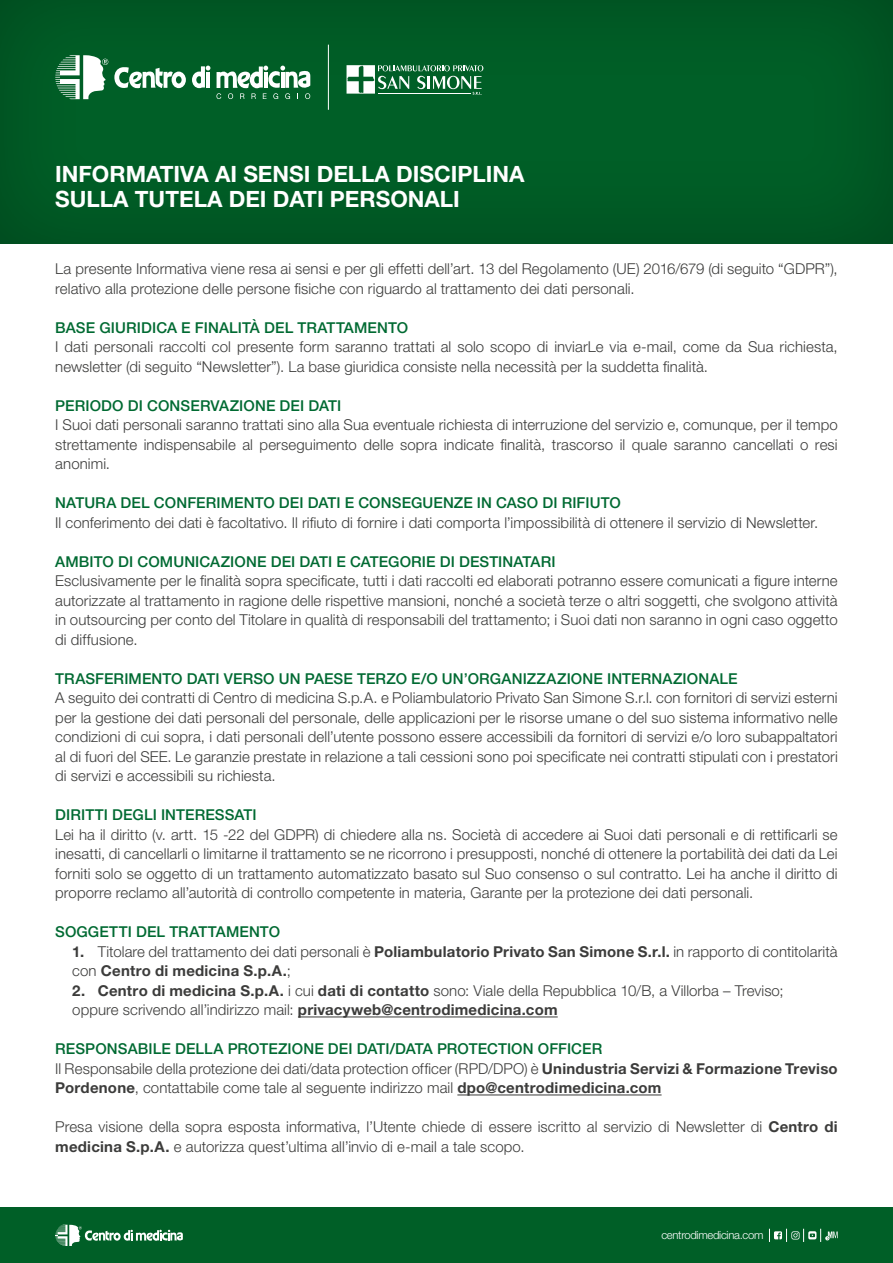
<style>
.page{position:relative;width:893px;height:1263px;background:#fff}
.page>*{position:absolute;margin:0;border:0;box-sizing:border-box;transform-origin:0 0}
.t1{font:700 22.5px/25.5px "Helvetica Neue LT Std";color:#fff}
.t2{font:300 15px/19.5px "Helvetica Neue LT Std";letter-spacing:.005em;color:#3c3c3b}
.t3{font:500 15px "Helvetica Neue LT Std";letter-spacing:.005em;color:#006a32}
.t4{font:300 11.25px "Helvetica Neue LT Std";letter-spacing:-.025em;color:#fff}
.s1{font-weight:700}
.s2{font-weight:500;color:#006a32}
</style>
<div class="page">
<div style="left:0;top:0;width:893px;height:245px;background:#005c25"></div>
<hr style="left:298px;top:1016px;width:260px;height:1px;background:#3c3c3b">
<hr style="left:457px;top:1094px;width:205px;height:1px;background:#3c3c3b">
<svg style="left:192px;top:66px;width:18px;height:22px"></svg>
<svg style="left:114px;top:67px;width:72px;height:22px"></svg>
<svg style="left:55px;top:55px;width:53px;height:44px"></svg>
<svg style="left:216px;top:66px;width:94px;height:33px"></svg>
<hr style="left:328px;top:45px;width:1px;height:65px;background:#fff">
<svg style="left:347px;top:65px;width:136px;height:30px"></svg>
<div style="left:0;top:1208px;width:893px;height:55px;background:#005f27"></div>
<svg style="left:55px;top:1225px;width:128px;height:21px"></svg>
<svg style="left:769px;top:1229px;width:69px;height:13px"></svg>
<h1 class="t1" style="left:55px;top:161px;width:471px">INFORMATIVA AI SENSI DELLA DISCIPLINA<br>SULLA TUTELA DEI DATI PERSONALI</h1>
<p class="t2" style="left:55px;top:259px;width:784px">La presente Informativa viene resa ai sensi e per gli effetti dell’art. 13 del Regolamento (UE) 2016/679 (di seguito “GDPR”), relativo alla protezione delle persone fisiche con riguardo al trattamento dei dati personali.</p>
<p class="t3" style="left:55px;top:319px;width:354px">BASE GIURIDICA E FINALITÀ DEL TRATTAMENTO</p>
<p class="t2" style="left:55px;top:337px;width:784px">I dati personali raccolti col presente form saranno trattati al solo scopo di inviarLe via e-mail, come da Sua richiesta, newsletter (di seguito “Newsletter”). La base giuridica consiste nella necessità per la suddetta finalità.</p>
<p class="t3" style="left:55px;top:397px;width:288px">PERIODO DI CONSERVAZIONE DEI DATI</p>
<p class="t2" style="left:55px;top:415px;width:784px;text-align:justify">I Suoi dati personali saranno trattati sino alla Sua eventuale richiesta di interruzione del servizio e, comunque, per il tempo strettamente indispensabile al perseguimento delle sopra indicate finalità, trascorso il quale saranno cancellati o resi anonimi.</p>
<p class="t3" style="left:55px;top:494px;width:567px">NATURA DEL CONFERIMENTO DEI DATI E CONSEGUENZE IN CASO DI RIFIUTO</p>
<p class="t2" style="left:55px;top:512px;width:764px">Il conferimento dei dati è facoltativo. Il rifiuto di fornire i dati comporta l’impossibilità di ottenere il servizio di Newsletter.</p>
<p class="t3" style="left:55px;top:553px;width:502px">AMBITO DI COMUNICAZIONE DEI DATI E CATEGORIE DI DESTINATARI</p>
<p class="t2" style="left:55px;top:571px;width:784px;text-align:justify">Esclusivamente per le finalità sopra specificate, tutti i dati raccolti ed elaborati potranno essere comunicati a figure interne autorizzate al trattamento in ragione delle rispettive mansioni, nonché a società terze o altri soggetti, che svolgono attività in outsourcing per conto del Titolare in qualità di responsabili del trattamento; i Suoi dati non saranno in ogni caso oggetto di diffusione.</p>
<p class="t3" style="left:55px;top:670px;width:684px">TRASFERIMENTO DATI VERSO UN PAESE TERZO E/O UN’ORGANIZZAZIONE INTERNAZIONALE</p>
<p class="t2" style="left:55px;top:688px;width:784px;text-align:justify">A seguito dei contratti di Centro di medicina S.p.A. e Poliambulatorio Privato San Simone S.r.l. con fornitori di servizi esterni per la gestione dei dati personali del personale, delle applicazioni per le risorse umane o del suo sistema informativo nelle condizioni di cui sopra, i dati personali dell’utente possono essere accessibili da fornitori di servizi e/o loro subappaltatori al di fuori del SEE. Le garanzie prestate in relazione a tali cessioni sono poi specificate nei contratti stipulati con i prestatori di servizi e accessibili su richiesta.</p>
<p class="t3" style="left:55px;top:806px;width:203px">DIRITTI DEGLI INTERESSATI</p>
<p class="t2" style="left:55px;top:824px;width:784px;text-align:justify">Lei ha il diritto (v. artt. 15 -22 del GDPR) di chiedere alla ns. Società di accedere ai Suoi dati personali e di rettificarli se inesatti, di cancellarli o limitarne il trattamento se ne ricorrono i presupposti, nonché di ottenere la portabilità dei dati da Lei forniti solo se oggetto di un trattamento automatizzato basato sul Suo consenso o sul contratto. Lei ha anche il diritto di proporre reclamo all’autorità di controllo competente in materia, Garante per la protezione dei dati personali.</p>
<p class="t3" style="left:55px;top:923px;width:226px">SOGGETTI DEL TRATTAMENTO</p>
<p class="t2" style="left:72px;top:941px;width:767px"><span class="s1">1.</span> Titolare del trattamento dei dati personali è <span class="s1">Poliambulatorio Privato San Simone S.r.l.</span> in rapporto di contitolarità con <span class="s1">Centro di medicina S.p.A.</span>;</p>
<p class="t2" style="left:72px;top:980px;width:713px"><span class="s1">2. Centro di medicina S.p.A.</span> i cui <span class="s1">dati di contatto</span> sono: Viale della Repubblica 10/B, a Villorba – Treviso; oppure scrivendo all’indirizzo mail: <span class="s1">privacyweb@centrodimedicina.com</span></p>
<p class="t2" style="left:55px;top:1039px;width:784px"><span class="s2">RESPONSABILE DELLA PROTEZIONE DEI DATI/DATA PROTECTION OFFICER<br></span>Il Responsabile della protezione dei dati/data protection officer (RPD/DPO) è <span class="s1">Unindustria Servizi &amp; Formazione Treviso<br>Pordenone</span>, contattabile come tale al seguente indirizzo mail <span class="s1">dpo@centrodimedicina.com</span></p>
<p class="t2" style="left:55px;top:1117px;width:784px">Presa visione della sopra esposta informativa, l’Utente chiede di essere iscritto al servizio di Newsletter di <span class="s1">Centro di medicina S.p.A.</span> e autorizza quest’ultima all’invio di e-mail a tale scopo.</p>
<p class="t4" style="left:661px;top:1228px;width:104px">centrodimedicina.com</p>
</div>
